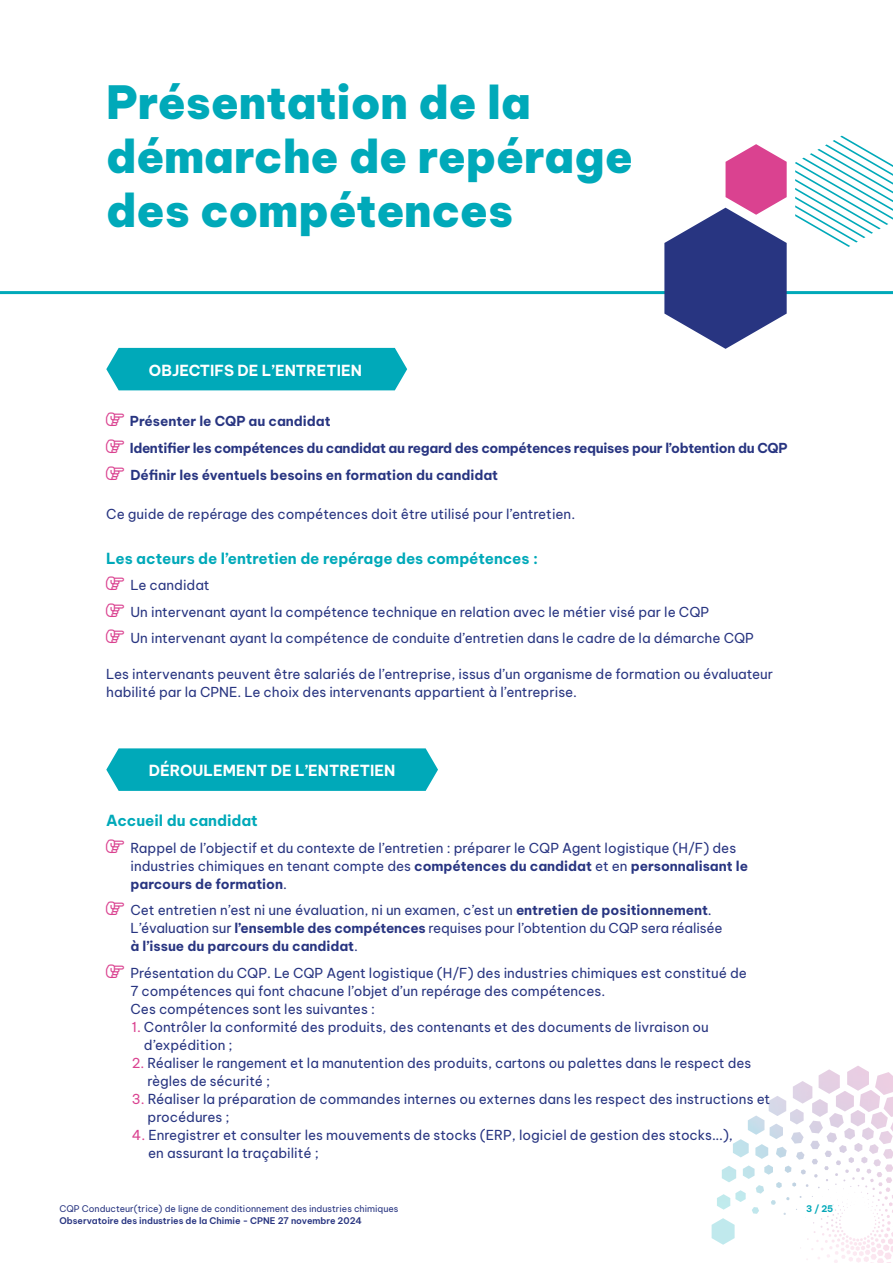
<style>
.page{position:relative;width:893px;height:1263px;background:#fff}
.page>*{position:absolute;margin:0;border:0;box-sizing:border-box;transform-origin:0 0}
.t1{font:900 45px/54px "Be Vietnam Pro";letter-spacing:-.01em;color:#00a9b9}
.t2{font:700 15px "Be Vietnam Pro";letter-spacing:-.005em;color:#00a9b9}
.t3{font:700 15px "Be Vietnam Pro";color:#fff}
.t4{font:13.5px/18px "Be Vietnam Pro";color:#283581}
.t5{font:700 13.5px "Be Vietnam Pro";letter-spacing:-.02em;color:#283581}
.t6{font:700 13.5px "Be Vietnam Pro";color:#283581}
.t7{font:9px "Be Vietnam Pro";color:#283581}
.t8{font:600 9px "Be Vietnam Pro";color:#283581}
.t9{font:700 9px "Be Vietnam Pro";color:#00a9b9}
.s1{color:#da4290}
.s2{font-weight:700}
</style>
<div class="page">
<div style="left:106px;top:348px;width:301px;height:42px;background:#00a9b9"></div>
<svg style="left:106px;top:748px;width:332px;height:43px;background:#0cadbc"></svg>
<svg style="left:712px;top:1218px;width:23px;height:27px"></svg>
<img style="left:722px;top:1066px;width:171px;height:122px">
<svg style="left:0;top:135px;width:893px;height:159px"></svg>
<svg style="left:664px;top:144px;width:123px;height:205px"></svg>
<svg style="left:795px;top:136px;width:98px;height:111px"></svg>
<h1 class="t1" style="left:106px;top:70px;width:528px">Présentation de la démarche de repérage des compétences</h1>
<p class="t3" style="left:149px;top:357px;width:215px">OBJECTIFS DE L’ENTRETIEN</p>
<p class="t5" style="left:106px;top:410px;width:226px"><span class="s1">■□■▼▼</span> Présenter le CQP au candidat</p>
<p class="t5" style="left:106px;top:437px;width:683px"><span class="s1">■□■▼▼</span> Identifier les compétences du candidat au regard des compétences requises pour l’obtention du CQP</p>
<p class="t6" style="left:106px;top:464px;width:393px"><span class="s1">■□■▼▼</span> Définir les éventuels besoins en formation du candidat</p>
<p class="t4" style="left:106px;top:504px;width:470px">Ce guide de repérage des compétences doit être utilisé pour l’entretien.</p>
<p class="t2" style="left:106px;top:545px;width:433px">Les acteurs de l’entretien de repérage des compétences :</p>
<p class="t4" style="left:106px;top:575px;width:105px"><span class="s1">■□■▼▼</span> Le candidat</p>
<p class="t4" style="left:106px;top:601px;width:604px"><span class="s1">■□■▼▼</span> Un intervenant ayant la compétence technique en relation avec le métier visé par le CQP</p>
<p class="t4" style="left:106px;top:628px;width:649px"><span class="s1">■□■▼▼</span> Un intervenant ayant la compétence de conduite d’entretien dans le cadre de la démarche CQP</p>
<p class="t4" style="left:106px;top:664px;width:668px">Les intervenants peuvent être salariés de l’entreprise, issus d’un organisme de formation ou évaluateur habilité par la CPNE. Le choix des intervenants appartient à l’entreprise.</p>
<p class="t3" style="left:149px;top:758px;width:248px">DÉROULEMENT DE L’ENTRETIEN</p>
<p class="t2" style="left:106px;top:808px;width:153px">Accueil du candidat</p>
<p class="t4" style="left:131px;top:837px;width:619px;text-indent:-24px"><span class="s1">■□■▼▼</span> Rappel de l’objectif et du contexte de l’entretien : préparer le CQP Agent logistique (H/F) des industries chimiques en tenant compte des <span class="s2">compétences du candidat</span> et en <span class="s2">personnalisant le parcours de formation</span>.</p>
<p class="t4" style="left:131px;top:900px;width:594px;text-indent:-24px"><span class="s1">■□■▼▼</span> Cet entretien n’est ni une évaluation, ni un examen, c’est un <span class="s2">entretien de positionnement</span>.<br>L’évaluation sur <span class="s2">l’ensemble des compétences</span> requises pour l’obtention du CQP sera réalisée <span class="s2">à l’issue du parcours du candidat</span>.</p>
<p class="t4" style="left:131px;top:962px;width:618px;text-indent:-24px"><span class="s1">■□■▼▼</span> Présentation du CQP. Le CQP Agent logistique (H/F) des industries chimiques est constitué de<br>7 compétences qui font chacune l’objet d’un repérage des compétences.<br>Ces compétences sont les suivantes :</p>
<p class="t4" style="left:144px;top:1016px;width:567px;text-indent:-12px"><span class="s1">1.</span> Contrôler la conformité des produits, des contenants et des documents de livraison ou d’expédition ;</p>
<p class="t4" style="left:147px;top:1052px;width:605px;text-indent:-16px"><span class="s1">2.</span> Réaliser le rangement et la manutention des produits, cartons ou palettes dans le respect des règles de sécurité ;</p>
<p class="t4" style="left:148px;top:1088px;width:624px;text-indent:-16px"><span class="s1">3.</span> Réaliser la préparation de commandes internes ou externes dans les respect des instructions et procédures ;</p>
<p class="t4" style="left:148px;top:1124px;width:586px;text-indent:-16px"><span class="s1">4.</span> Enregistrer et consulter les mouvements de stocks (ERP, logiciel de gestion des stocks...), en assurant la traçabilité ;</p>
<p class="t7" style="left:60px;top:1202px;width:340px">CQP Conducteur(trice) de ligne de conditionnement des industries chimiques</p>
<p class="t8" style="left:60px;top:1213px;width:304px">Observatoire des industries de la Chimie - CPNE 27 novembre 2024</p>
<p class="t9" style="left:806px;top:1201px;width:29px">3 / 25</p>
</div>
